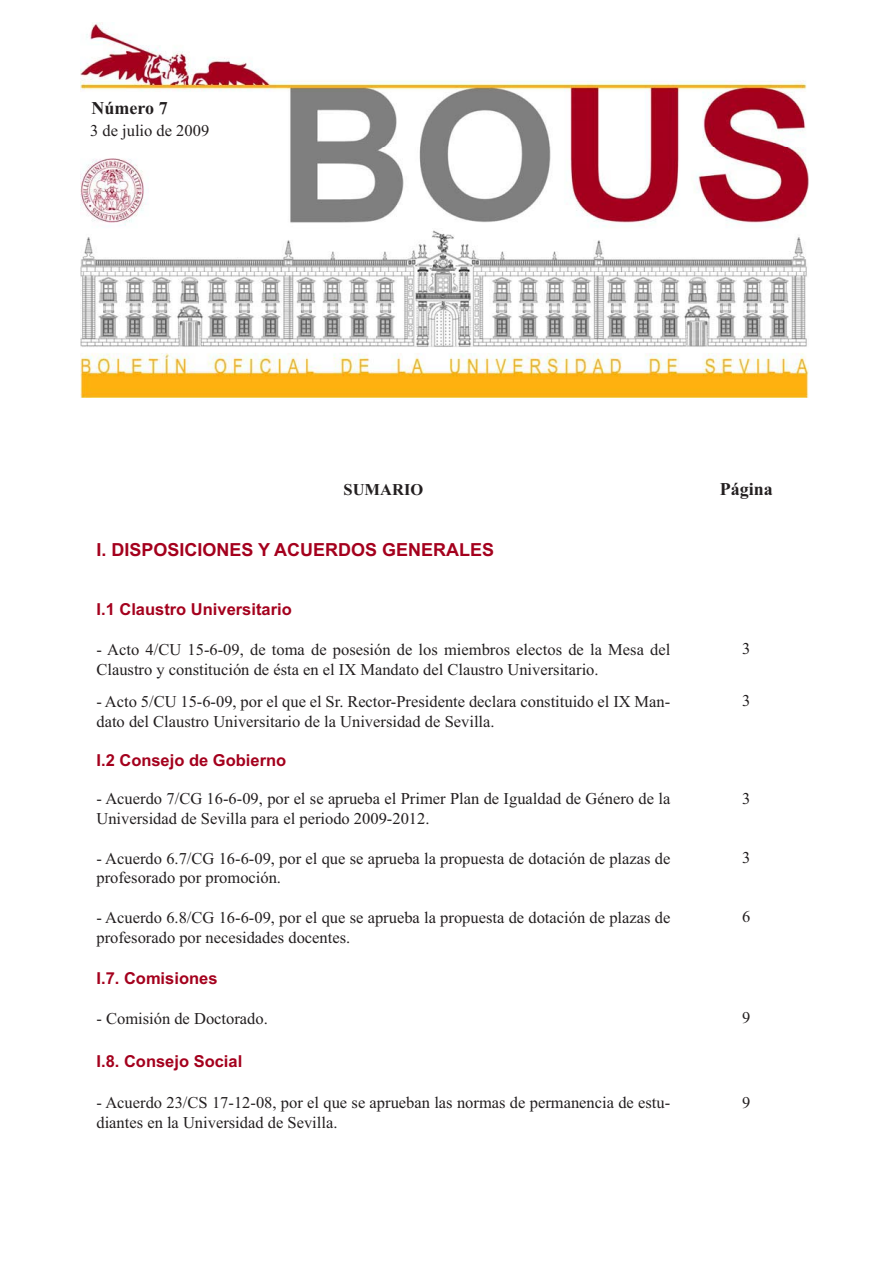
<style>
.page{position:relative;width:893px;height:1263px;background:#fff}
.page>*{position:absolute;margin:0;border:0;box-sizing:border-box;transform-origin:0 0}
.t1{font:700 18px "Arial";color:#a4001d}
.t2{font:700 18px "Times New Roman";color:#231f20}
.t3{font:16.5px/19.8px "Times New Roman";color:#231f20}
.t4{font:700 16.5px "Arial";color:#a4001d}
.t5{font:700 16.5px "Times New Roman";color:#231f20}
</style>
<div class="page">
<img style="left:80px;top:22px;width:729px;height:376px">
<p class="t2" style="left:92px;top:102px;width:78px">Número 7</p>
<p class="t3" style="left:90px;top:122px;width:121px">3 de julio de 2009</p>
<p class="t5" style="left:344px;top:484px;width:81px">SUMARIO</p>
<p class="t1" style="left:96px;top:539px;width:399px">I. DISPOSICIONES Y ACUERDOS GENERALES</p>
<p class="t4" style="left:96px;top:600px;width:197px">I.1 Claustro Universitario</p>
<p class="t3" style="left:96px;top:641px;width:575px">- Acto 4/CU 15-6-09, de toma de posesión de los miembros electos de la Mesa del<br>Claustro y constitución de ésta en el IX Mandato del Claustro Universitario.</p>
<p class="t3" style="left:96px;top:693px;width:575px">- Acto 5/CU 15-6-09, por el que el Sr. Rector-Presidente declara constituido el IX Man&shy;dato del Claustro Universitario de la Universidad de Sevilla.</p>
<p class="t4" style="left:96px;top:751px;width:191px">I.2 Consejo de Gobierno</p>
<p class="t3" style="left:96px;top:790px;width:575px">- Acuerdo 7/CG 16-6-09, por el se aprueba el Primer Plan de Igualdad de Género de la<br>Universidad de Sevilla para el periodo 2009-2012.</p>
<p class="t3" style="left:96px;top:850px;width:575px">- Acuerdo 6.7/CG 16-6-09, por el que se aprueba la propuesta de dotación de plazas de profesorado por promoción.</p>
<p class="t3" style="left:96px;top:909px;width:575px">- Acuerdo 6.8/CG 16-6-09, por el que se aprueba la propuesta de dotación de plazas de profesorado por necesidades docentes.</p>
<p class="t4" style="left:96px;top:969px;width:122px">I.7. Comisiones</p>
<p class="t3" style="left:96px;top:1010px;width:173px">- Comisión de Doctorado.</p>
<p class="t4" style="left:96px;top:1052px;width:147px">I.8. Consejo Social</p>
<p class="t3" style="left:96px;top:1094px;width:575px">- Acuerdo 23/CS 17-12-08, por el que se aprueban las normas de permanencia de estu&shy;diantes en la Universidad de Sevilla.</p>
<p class="t2" style="left:720px;top:483px;width:54px">Página</p>
<p class="t3" style="left:742px;top:640px;width:10px">3</p>
<p class="t3" style="left:742px;top:692px;width:10px">3</p>
<p class="t3" style="left:742px;top:790px;width:10px">3</p>
<p class="t3" style="left:742px;top:849px;width:10px">3</p>
<p class="t3" style="left:742px;top:909px;width:10px">6</p>
<p class="t3" style="left:742px;top:1009px;width:10px">9</p>
<p class="t3" style="left:742px;top:1094px;width:10px">9</p>
</div>
